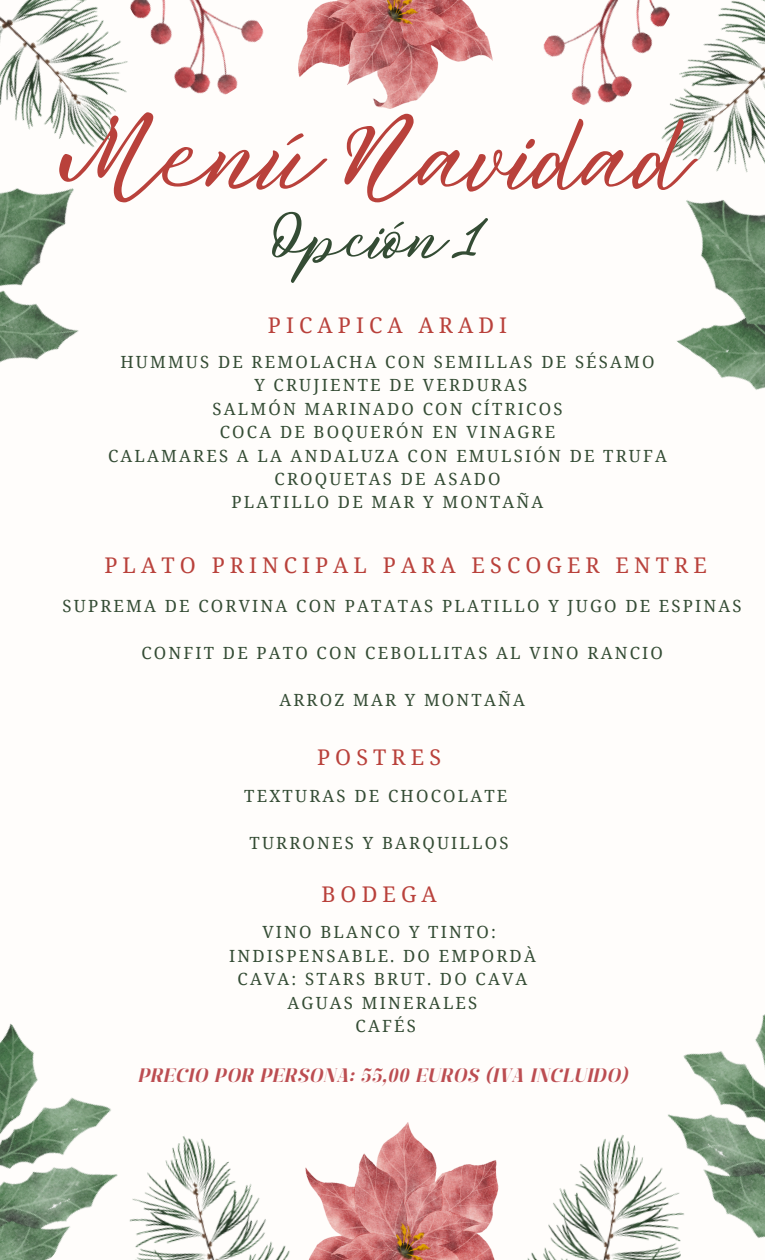
<style>
.page{position:relative;width:765px;height:1260px;background:#fffdfb}
.page>*{position:absolute;margin:0;border:0;box-sizing:border-box;transform-origin:0 0}
.t1{font:95.25px "TT Lovelies Script";color:#b9413b}
.t2{font:57.25px "TT Lovelies Script";color:#344c34}
.t3{font:21.62px "Noto Serif";letter-spacing:.235em;color:#b9413b}
.t4{font:19.38px "Manison 700 Semi Cond It";letter-spacing:.05em;color:#bc4d51}
.t5{font:16.75px "Noto Serif";letter-spacing:.13em;color:#344c34}
</style>
<div class="page">
<img style="left:177px;top:0;width:87px;height:95px">
<img style="left:543px;top:0;width:70px;height:105px">
<img style="left:0;top:0;width:177px;height:95px">
<img style="left:150px;top:1136px;width:140px;height:124px">
<img style="left:527px;top:1135px;width:116px;height:125px">
<img style="left:613px;top:0;width:152px;height:106px">
<img style="left:299px;top:0;width:194px;height:108px">
<img style="left:305px;top:1122px;width:194px;height:138px">
<img style="left:0;top:1023px;width:150px;height:237px">
<img style="left:643px;top:1014px;width:122px;height:246px">
<img style="left:661px;top:106px;width:104px;height:284px">
<img style="left:0;top:95px;width:116px;height:268px">
<p class="t1" style="left:55px;top:92px;width:630px">Menú Navidad</p>
<p class="t2" style="left:271px;top:200px;width:217px">Opción 1</p>
<p class="t3" style="left:268px;top:310px;width:241px">PICAPICA ARADI</p>
<p class="t5" style="left:120px;top:350px;width:536px">HUMMUS DE REMOLACHA CON SEMILLAS DE SÉSAMO</p>
<p class="t5" style="left:254px;top:373px;width:274px">Y CRUJIENTE DE VERDURAS</p>
<p class="t5" style="left:213px;top:397px;width:352px">SALMÓN MARINADO CON CÍTRICOS</p>
<p class="t5" style="left:220px;top:420px;width:337px">COCA DE BOQUERÓN EN VINAGRE</p>
<h3 class="t5" style="left:108px;top:444px;width:561px">CALAMARES A LA ANDALUZA CON EMULSIÓN DE TRUFA</h3>
<p class="t5" style="left:275px;top:467px;width:228px">CROQUETAS DE ASADO</p>
<p class="t5" style="left:232px;top:491px;width:313px">PLATILLO DE MAR Y MONTAÑA</p>
<p class="t3" style="left:104px;top:550px;width:604px">PLATO PRINCIPAL PARA ESCOGER ENTRE</p>
<p class="t5" style="left:63px;top:594px;width:681px">SUPREMA DE CORVINA CON PATATAS PLATILLO Y JUGO DE ESPINAS</p>
<h3 class="t5" style="left:141px;top:641px;width:523px">CONFIT DE PATO CON CEBOLLITAS AL VINO RANCIO</h3>
<p class="t5" style="left:279px;top:688px;width:247px">ARROZ MAR Y MONTAÑA</p>
<p class="t3" style="left:317px;top:742px;width:126px">POSTRES</p>
<p class="t5" style="left:244px;top:784px;width:265px">TEXTURAS DE CHOCOLATE</p>
<h3 class="t5" style="left:250px;top:831px;width:261px">TURRONES Y BARQUILLOS</h3>
<p class="t3" style="left:321px;top:879px;width:117px">BODEGA</p>
<p class="t5" style="left:262px;top:921px;width:235px">VINO BLANCO Y TINTO:</p>
<h4 class="t5" style="left:229px;top:944px;width:308px">INDISPENSABLE. DO EMPORDÀ</h4>
<p class="t5" style="left:238px;top:967px;width:291px">CAVA: STARS BRUT. DO CAVA</p>
<p class="t5" style="left:288px;top:991px;width:191px">AGUAS MINERALES</p>
<p class="t5" style="left:356px;top:1014px;width:62px">CAFÉS</p>
<p class="t4" style="left:138px;top:1064px;width:491px">PRECIO POR PERSONA: 55,00 EUROS (IVA INCLUIDO)</p>
</div>
